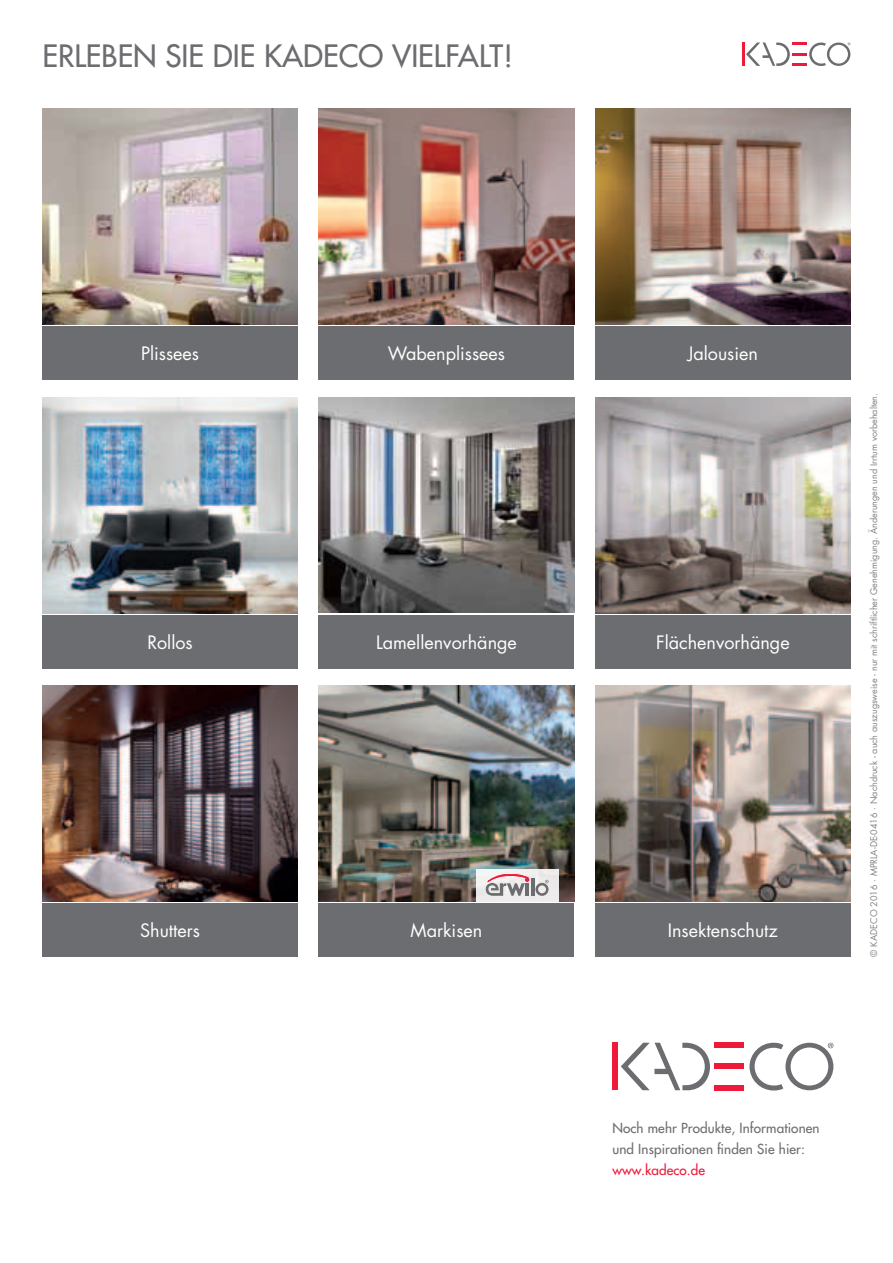
<style>
.page{position:relative;width:893px;height:1263px;background:#fff}
.page>*{position:absolute;margin:0;border:0;box-sizing:border-box;transform-origin:0 0}
.t1{font:500 30px "Futura Std";color:#6c6d70}
.t2{font:18px "Futura Std";color:#fff}
.t3{font:500 13.5px/21px "Futura Std";letter-spacing:.01em;color:#6c6d70}
.t4{font:500 13.5px "Futura Std";color:#ed1a3a}
.t5{font:9px "Futura Std";color:#808285}
</style>
<div class="page">
<img style="left:595px;top:685px;width:255px;height:216px">
<div style="left:595px;top:903px;width:255px;height:53px;background:#6c6d70"></div>
<div style="left:612px;top:1043px;width:6px;height:47px;background:#ed1a3a"></div>
<svg style="left:621px;top:1043px;width:89px;height:47px"></svg>
<div style="left:714px;top:1043px;width:30px;height:5px;background:#ed1a3a"></div>
<div style="left:714px;top:1064px;width:30px;height:5px;background:#ed1a3a"></div>
<div style="left:714px;top:1085px;width:30px;height:5px;background:#ed1a3a"></div>
<svg style="left:749px;top:1043px;width:84px;height:47px"></svg>
<img style="left:319px;top:108px;width:255px;height:216px">
<div style="left:319px;top:326px;width:255px;height:54px;background:#6c6d70"></div>
<img style="left:43px;top:685px;width:255px;height:216px">
<div style="left:43px;top:903px;width:255px;height:53px;background:#6c6d70"></div>
<img style="left:595px;top:108px;width:255px;height:216px">
<div style="left:595px;top:326px;width:255px;height:54px;background:#6c6d70"></div>
<img style="left:595px;top:397px;width:255px;height:216px">
<div style="left:595px;top:615px;width:255px;height:54px;background:#6c6d70"></div>
<img style="left:43px;top:397px;width:255px;height:216px">
<div style="left:43px;top:615px;width:255px;height:54px;background:#6c6d70"></div>
<hr style="left:742px;top:43px;width:2px;height:23px;background:#ed1a3a">
<svg style="left:746px;top:43px;width:104px;height:23px"></svg>
<div style="left:43px;top:326px;width:255px;height:54px;background:#6c6d70"></div>
<img style="left:43px;top:108px;width:255px;height:216px">
<img style="left:319px;top:685px;width:255px;height:216px">
<div style="left:319px;top:903px;width:255px;height:53px;background:#6c6d70"></div>
<div style="left:476px;top:869px;width:82px;height:33px;background:#efecec"></div>
<hr style="left:531px;top:878px;width:3px;height:18px;background:#6c6d70">
<svg style="left:486px;top:874px;width:43px;height:22px"></svg>
<svg style="left:535px;top:880px;width:14px;height:16px"></svg>
<img style="left:319px;top:397px;width:255px;height:216px">
<div style="left:319px;top:615px;width:255px;height:54px;background:#6c6d70"></div>
<h1 class="t1" style="left:43px;top:37px;width:17px">ERLEBEN</h1>
<h1 class="t1" style="left:166px;top:37px;width:159px">SIE DIE KADECO</h1>
<h1 class="t1" style="left:392px;top:37px;width:122px">VIELFALT !</h1>
<h2 class="t2" style="left:141px;top:342px;width:60px">Plissees</h2>
<h2 class="t2" style="left:388px;top:342px;width:119px">Wabenplissees</h2>
<h2 class="t2" style="left:688px;top:342px;width:72px">Jalousien</h2>
<h2 class="t2" style="left:147px;top:631px;width:47px">Rollos</h2>
<h2 class="t2" style="left:656px;top:631px;width:135px">Flächenvorhänge</h2>
<h2 class="t2" style="left:376px;top:631px;width:142px">Lamellenvorhänge</h2>
<h2 class="t2" style="left:140px;top:919px;width:61px">Shutters</h2>
<h2 class="t2" style="left:411px;top:919px;width:73px">Markisen</h2>
<h2 class="t2" style="left:668px;top:919px;width:112px">Insektenschutz</h2>
<p class="t5" style="left:868px;top:956px;width:565px;rotate:-90deg">© KADECO 2016 · MPRLA-DE-0416 · Nachdruck - auch auszugsweise - nur mit schriftlicher Genehmigung. Änderungen und Irrtum vorbehalten.</p>
<h3 class="t3" style="left:612px;top:1118px;width:209px">Noch mehr Produkte, Informationen und Inspirationen finden Sie hier:</h3>
<h3 class="t4" style="left:612px;top:1162px;width:94px">www.kadeco.de</h3>
</div>
